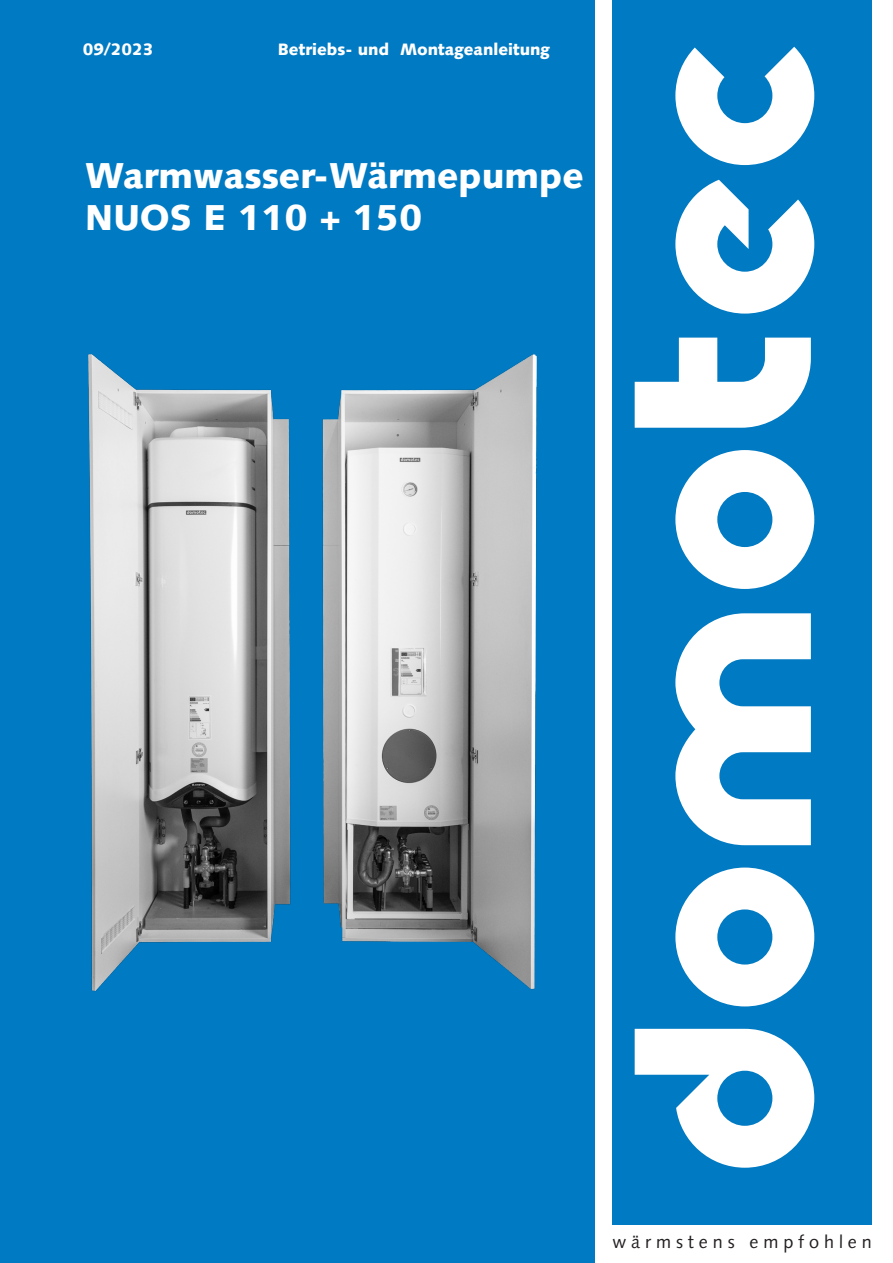
<style>
.page{position:relative;width:893px;height:1263px;background:#fff}
.page>*{position:absolute;margin:0;border:0;box-sizing:border-box;transform-origin:0 0}
.Titel{font:900 36px "Syntax LT Std";color:#fff}
.t1{font:18px "Syntax LT Std";letter-spacing:.275em;color:#231f20}
.Titel-Nummer{font:900 16.5px "Syntax LT Std";color:#fff}
</style>
<div class="page">
<div style="left:0;top:0;width:595px;height:1263px;background:#007ac2"></div>
<div style="left:612px;top:0;width:259px;height:1225px;background:#007ac2"></div>
<svg style="left:675px;top:867px;width:139px;height:139px"></svg>
<svg style="left:675px;top:450px;width:139px;height:139px"></svg>
<svg style="left:675px;top:613px;width:136px;height:232px"></svg>
<svg style="left:635px;top:1029px;width:179px;height:139px"></svg>
<svg style="left:635px;top:338px;width:176px;height:90px"></svg>
<svg style="left:675px;top:47px;width:139px;height:118px"></svg>
<svg style="left:675px;top:180px;width:139px;height:134px"></svg>
<img style="left:88px;top:354px;width:449px;height:638px">
<p class="Titel-Nummer" style="left:83px;top:39px;width:72px">09/2023</p>
<p class="Titel-Nummer" style="left:278px;top:39px;width:274px">Betriebs- und Montageanleitung</p>
<p class="Titel" style="left:85px;top:154px;width:500px">Warmwasser-Wärmepumpe</p>
<p class="Titel" style="left:85px;top:196px;width:339px">NUOS E 110 + 150</p>
<p class="t1" style="left:612px;top:1231px;width:261px">wärmstens empfohlen</p>
</div>
